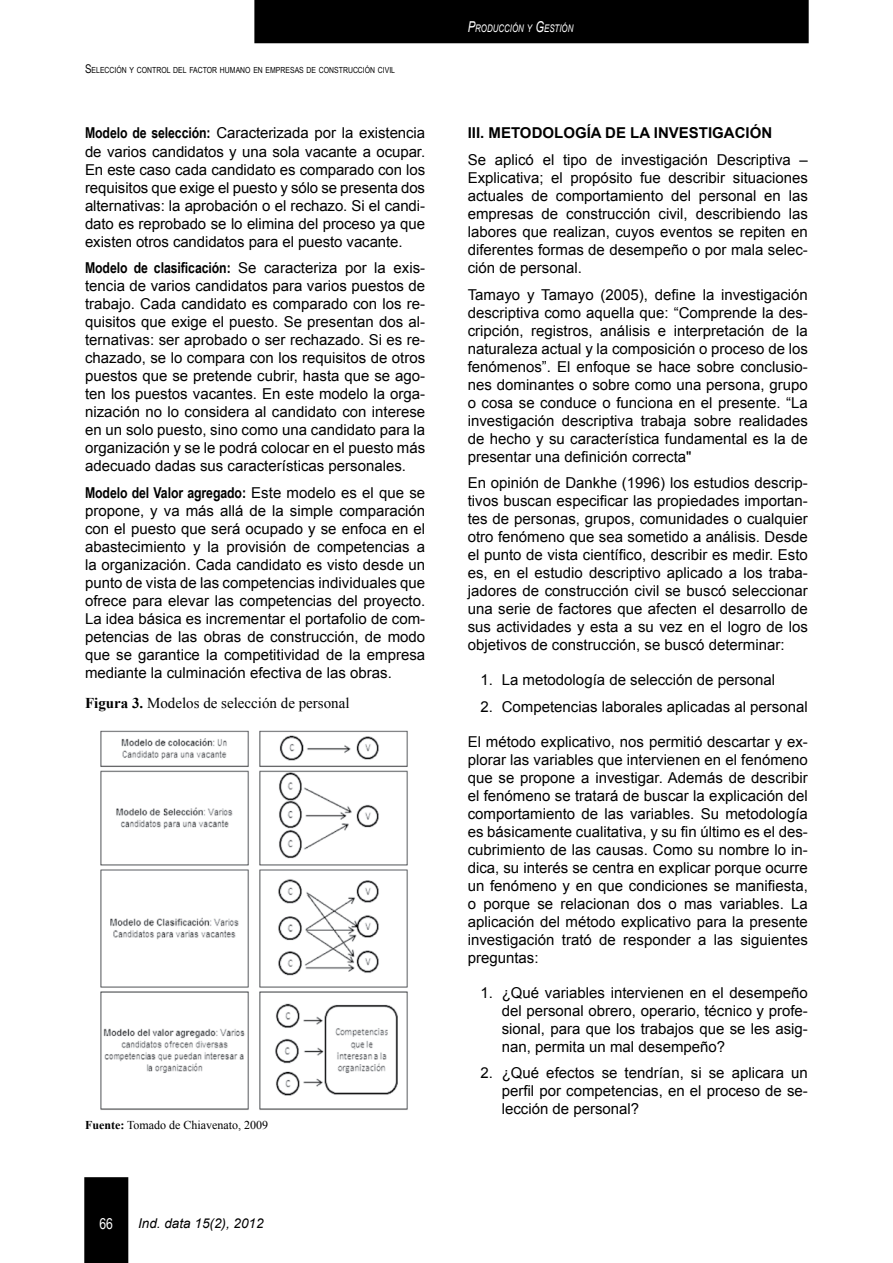
<style>
.page{position:relative;width:893px;height:1263px;background:#fff}
.page>*{position:absolute;margin:0;border:0;box-sizing:border-box;transform-origin:0 0}
.t1{font:15px/18px "Arial";color:#000;text-align:justify}
.t2{font:700 15px "Arial Narrow";letter-spacing:-.005em;color:#000}
.t3{font:15px "Times New Roman";color:#000}
.t4{font:700 15px "Arial";color:#000}
.t5{font:15px "Arial Narrow";color:#fff}
.t6{font:italic 13.5px "Arial";color:#000}
.t7{font:12px "Times New Roman";color:#000}
.t8{font:italic 10.5px "Arial";color:#fff;scale:.75 1}
.t9{font:8.4px "Arial Narrow";color:#000}
.s1{font-size:12px}
.s2{font-family:"Arial Narrow";font-weight:700}
.s3{font-family:"Arial";font-weight:400}
.s4{font-weight:700}
.s5{font-size:15px}
</style>
<div class="page">
<div style="left:84px;top:1177px;width:44px;height:86px;background:#000"></div>
<div style="left:254px;top:0;width:555px;height:43px;background:#000"></div>
<img style="left:100px;top:730px;width:308px;height:380px">
<p class="t9" style="left:85px;top:63px;width:312px"><span class="s1">S</span>ELECCIÓN Y CONTROL DEL FACTOR HUMANO EN EMPRESAS DE CONSTRUCCIÓN CIVIL</p>
<p class="t1" style="left:85px;top:124px;width:342px"><span class="s2">Modelo de selección:</span> Caracterizada por la existencia de varios candidatos y una sola vacante a ocupar.<br>En este caso cada candidato es comparado con los requisitos que exige el puesto y sólo se presenta dos alternativas: la aprobación o el rechazo. Si el candi&shy;dato es reprobado se lo elimina del proceso ya que existen otros candidatos para el puesto vacante.</p>
<p class="t1" style="left:85px;top:259px;width:342px"><span class="s2">Modelo de clasificación:</span> Se caracteriza por la exis&shy;tencia de varios candidatos para varios puestos de trabajo. Cada candidato es comparado con los re&shy;quisitos que exige el puesto. Se presentan dos al&shy;ternativas: ser aprobado o ser rechazado. Si es re&shy;chazado, se lo compara con los requisitos de otros puestos que se pretende cubrir, hasta que se ago&shy;ten los puestos vacantes. En este modelo la orga&shy;nización no lo considera al candidato con interese en un solo puesto, sino como una candidato para la organización y se le podrá colocar en el puesto más adecuado dadas sus características personales.</p>
<p class="t2" style="left:85px;top:481px;width:342px">Modelo del Valor agregado: <span class="s3">Este modelo es el que se</span></p>
<p class="t1" style="left:85px;top:501px;width:342px">propone, y va más allá de la simple comparación con el puesto que será ocupado y se enfoca en el abastecimiento y la provisión de competencias a la organización. Cada candidato es visto desde un punto de vista de las competencias individuales que ofrece para elevar las competencias del proyecto.<br>La idea básica es incrementar el portafolio de com&shy;petencias de las obras de construcción, de modo que se garantice la competitividad de la empresa mediante la culminación efectiva de las obras.</p>
<p class="t3" style="left:85px;top:693px;width:266px"><span class="s4">Figura 3.</span> Modelos de selección de personal</p>
<p class="t7" style="left:85px;top:1117px;width:185px"><span class="s4">Fuente:</span> Tomado de Chiavenato, 2009</p>
<p class="t5" style="left:99px;top:1213px;width:15px">66</p>
<p class="t6" style="left:138px;top:1215px;width:127px">Ind. data 15(2), 2012</p>
<p class="t8" style="left:468px;top:22px;width:142px"><span class="s5">P</span>RODUCCIÓN Y <span class="s5">G</span>ESTIÓN</p>
<p class="t4" style="left:468px;top:123px;width:306px">III. METODOLOGÍA DE LA INVESTIGACIÓN</p>
<p class="t1" style="left:468px;top:151px;width:342px">Se aplicó el tipo de investigación Descriptiva – Explicativa; el propósito fue describir situaciones actuales de comportamiento del personal en las empresas de construcción civil, describiendo las labores que realizan, cuyos eventos se repiten en diferentes formas de desempeño o por mala selec&shy;ción de personal.</p>
<p class="t1" style="left:468px;top:285px;width:342px">Tamayo y Tamayo (2005), define la investigación descriptiva como aquella que: “Comprende la des&shy;cripción, registros, análisis e interpretación de la naturaleza actual y la composición o proceso de los fenómenos”. El enfoque se hace sobre conclusio&shy;nes dominantes o sobre como una persona, grupo o cosa se conduce o funciona en el presente. “La investigación descriptiva trabaja sobre realidades de hecho y su característica fundamental es la de presentar una definición correcta"</p>
<p class="t1" style="left:468px;top:474px;width:342px">En opinión de Dankhe (1996) los estudios descrip&shy;tivos buscan especificar las propiedades importan&shy;tes de personas, grupos, comunidades o cualquier otro fenómeno que sea sometido a análisis. Desde el punto de vista científico, describir es medir. Esto es, en el estudio descriptivo aplicado a los traba&shy;jadores de construcción civil se buscó seleccionar una serie de factores que afecten el desarrollo de sus actividades y esta a su vez en el logro de los objetivos de construcción, se buscó determinar:</p>
<p class="t1" style="left:480px;top:671px;width:296px">1. La metodología de selección de personal</p>
<p class="t1" style="left:480px;top:697px;width:329px">2. Competencias laborales aplicadas al personal</p>
<p class="t1" style="left:468px;top:732px;width:342px">El método explicativo, nos permitió descartar y ex&shy;plorar las variables que intervienen en el fenómeno que se propone a investigar. Además de describir el fenómeno se tratará de buscar la explicación del comportamiento de las variables. Su metodología es básicamente cualitativa, y su fin último es el des&shy;cubrimiento de las causas. Como su nombre lo in&shy;dica, su interés se centra en explicar porque ocurre un fenómeno y en que condiciones se manifiesta, o porque se relacionan dos o mas variables. La aplicación del método explicativo para la presente investigación trató de responder a las siguientes preguntas:</p>
<p class="t1" style="left:502px;top:983px;width:308px;text-indent:-21px">1. ¿Qué variables intervienen en el desempeño del personal obrero, operario, técnico y profe&shy;sional, para que los trabajos que se les asig&shy;nan, permita un mal desempeño?</p>
<p class="t1" style="left:502px;top:1064px;width:308px;text-indent:-21px">2. ¿Qué efectos se tendrían, si se aplicara un perfil por competencias, en el proceso de se&shy;lección de personal?</p>
</div>
